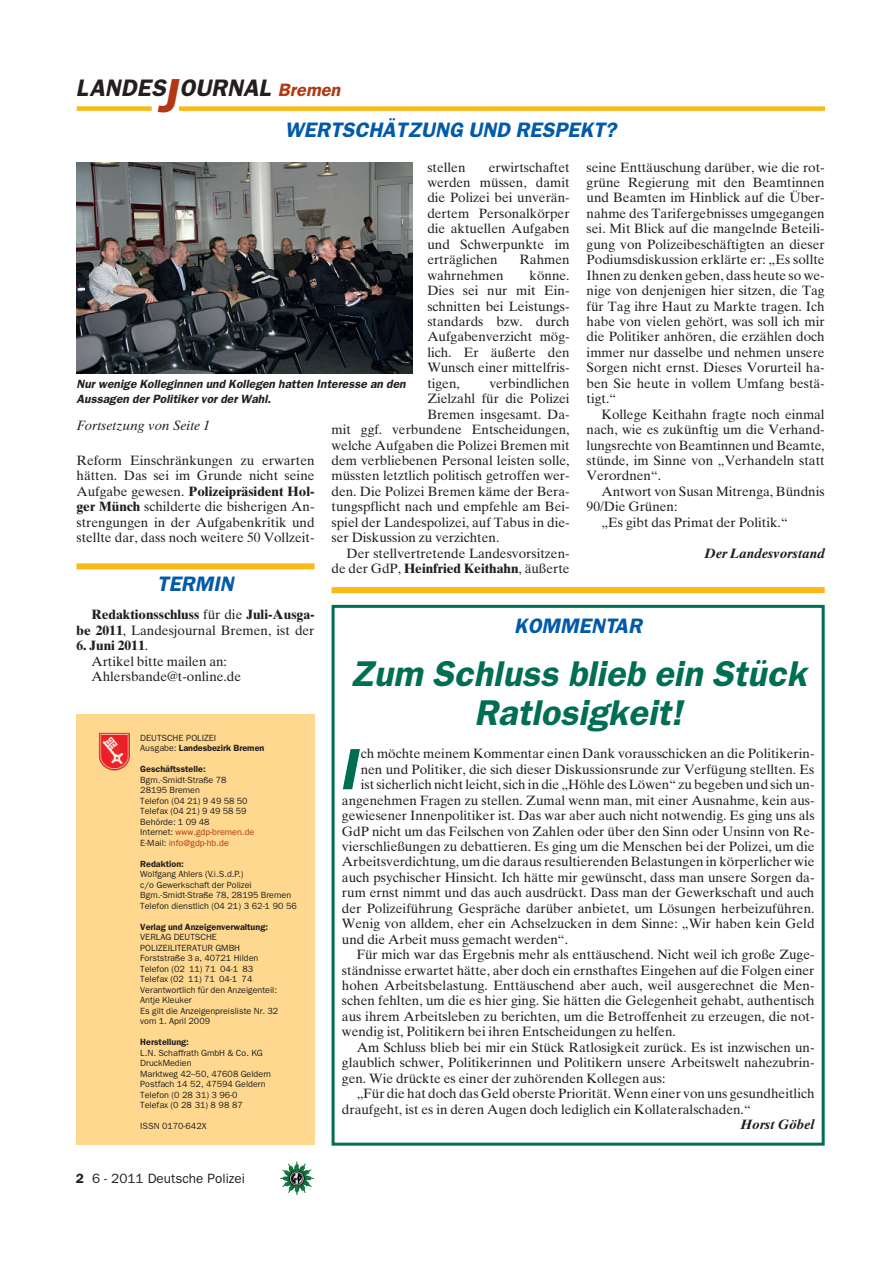
<style>
.page{position:relative;width:893px;height:1263px;background:#fff}
.page>*{position:absolute;margin:0;border:0;box-sizing:border-box;transform-origin:0 0}
.t1{font:58.5px "Franklin Gothic Demi Oblique OV IFMIAB";color:#006e53}
.t2{font:36px/39px "Franklin Gothic Demi Oblique OV IFMIAB";color:#006e53;text-align:center}
.t3{font:24px "Franklin Gothic Demi Oblique OV IFMIAB";letter-spacing:.005em;color:#231f20}
.t4{font:21px "Franklin Gothic Demi Oblique OV IFMIAB";letter-spacing:.005em;color:#015aaa}
.t5{font:13.5px/15.5px "Times Ten Roman OV CFMIAB";color:#231f20;text-align:justify}
.t6{font:13.5px "Times Ten Bold OV DFMIAB";color:#231f20}
.t7{font:13.5px "Times Ten Bold Italic OV EFMIAB";color:#231f20}
.t8{font:13.5px "Franklin Gothic Book OV GFMIAB";color:#231f20}
.t9{font:13.5px "Times Ten Italic OV BFMIAB";color:#231f20}
.t10{font:12px/15.5px "Franklin Gothic Demi Oblique OV IFMIAB";letter-spacing:.005em;color:#231f20}
.t11{font:9px/10.5px "Franklin Gothic Book OV GFMIAB";color:#231f20}
.t12{font:9px "Franklin Gothic Demi OV FFMIAB";color:#231f20}
.s1{font-size:48px;color:#b23814}
.s2{font-size:18px;color:#b23814}
.s3{font-family:"Times Ten Bold OV DFMIAB"}
.s4{font-family:"Times Ten Roman OV CFMIAB"}
.s5{font-family:"Franklin Gothic Book OV GFMIAB"}
.s6{color:#b23814}
.s7{font-family:"Franklin Gothic Demi OV FFMIAB"}
</style>
<div class="page">
<img style="left:282px;top:1163px;width:32px;height:32px">
<div style="left:77px;top:714px;width:238px;height:430px;background:#fed88f"></div>
<img style="left:98px;top:732px;width:34px;height:41px">
<div style="left:77px;top:106px;width:75px;height:5px;background:#fcb814"></div>
<div style="left:179px;top:106px;width:646px;height:5px;background:#fcb814"></div>
<img style="left:77px;top:162px;width:335px;height:212px">
<div style="left:77px;top:563px;width:238px;height:6px;background:#fcb814"></div>
<div style="left:332px;top:605px;width:493px;height:541px;border:3px solid #006e53"></div>
<div style="left:332px;top:587px;width:493px;height:6px;background:#fcb814"></div>
<h3 class="t3" style="left:76px;top:79px;width:266px">LANDES<span class="s1">J</span>OURNAL <span class="s2">Bremen</span></h3>
<h3 class="t4" style="left:285px;top:121px;width:333px">WERTSCHÄTZUNG UND RESPEKT?</h3>
<p class="t5" style="left:427px;top:161px;width:144px;text-indent:61px">erwirtschaftet werden müssen, damit die Polizei bei unverän&shy;dertem Personalkörper die aktuellen Aufgaben und Schwerpunkte im erträglichen</p>
<p class="t5" style="left:427px;top:161px;width:40px">stellen</p>
<p class="t5" style="left:519px;top:253px;width:52px">Rahmen</p>
<p class="t5" style="left:427px;top:269px;width:78px">wahrnehmen</p>
<p class="t5" style="left:427px;top:269px;width:144px;text-indent:102px">könne.<br>Dies sei nur mit Ein&shy;schnitten bei Leistungs&shy;standards bzw. durch Aufgabenverzicht mög&shy;lich. Er äußerte den Wunsch einer mittelfris&shy;tigen,</p>
<p class="t5" style="left:489px;top:377px;width:82px">verbindlichen</p>
<p class="t5" style="left:427px;top:392px;width:144px">Zielzahl für die Polizei</p>
<p class="t5" style="left:427px;top:408px;width:144px">Bremen insgesamt. Da-</p>
<p class="t5" style="left:332px;top:423px;width:240px">mit ggf. verbundene Entscheidungen,</p>
<p class="t5" style="left:332px;top:439px;width:240px">welche Aufgaben die Polizei Bremen mit</p>
<p class="t5" style="left:332px;top:454px;width:240px">dem verbliebenen Personal leisten solle,</p>
<p class="t5" style="left:332px;top:469px;width:240px">müssten letztlich politisch getroffen wer-</p>
<p class="t5" style="left:332px;top:485px;width:240px">den. Die Polizei Bremen käme der Bera-</p>
<p class="t5" style="left:332px;top:500px;width:240px">tungspflicht nach und empfehle am Bei-</p>
<p class="t5" style="left:332px;top:516px;width:240px">spiel der Landespolizei, auf Tabus in die-</p>
<p class="t5" style="left:332px;top:531px;width:169px">ser Diskussion zu verzichten.</p>
<p class="t5" style="left:346px;top:547px;width:225px">Der stellvertretende Landesvorsitzen-</p>
<p class="t5" style="left:332px;top:562px;width:240px">de der GdP, <span class="s3">Heinfried Keithahn</span>, äußerte</p>
<p class="t10" style="left:77px;top:377px;width:331px">Nur wenige Kolleginnen und Kollegen hatten Interesse an den<br>Aussagen der Politiker vor der Wahl.</p>
<p class="t9" style="left:77px;top:420px;width:135px">Fortsetzung von Seite 1</p>
<p class="t5" style="left:77px;top:454px;width:240px">Reform Einschränkungen zu erwarten hätten. Das sei im Grunde nicht seine</p>
<p class="t6" style="left:77px;top:486px;width:240px"><span class="s4">Aufgabe gewesen.</span> Polizeipräsident Hol-</p>
<p class="t5" style="left:77px;top:500px;width:240px"><span class="s3">ger Münch</span> schilderte die bisherigen An&shy;strengungen in der Aufgabenkritik und stellte dar, dass noch weitere 50 Vollzeit-</p>
<h3 class="t4" style="left:157px;top:576px;width:78px">TERMIN</h3>
<p class="t5" style="left:587px;top:161px;width:240px">seine Enttäuschung darüber, wie die rot&shy;grüne Regierung mit den Beamtinnen und Beamten im Hinblick auf die Über&shy;nahme des Tarifergebnisses umgegangen sei. Mit Blick auf die mangelnde Beteili&shy;gung von Polizeibeschäftigten an dieser Podiumsdiskussion erklärte er: „Es sollte Ihnen zu denken geben, dass heute so we&shy;nige von denjenigen hier sitzen, die Tag für Tag ihre Haut zu Markte tragen. Ich habe von vielen gehört, was soll ich mir die Politiker anhören, die erzählen doch immer nur dasselbe und nehmen unsere Sorgen nicht ernst. Dieses Vorurteil ha&shy;ben Sie heute in vollem Umfang bestä&shy;tigt.“</p>
<p class="t5" style="left:587px;top:408px;width:240px;text-indent:15px">Kollege Keithahn fragte noch einmal nach, wie es zukünftig um die Verhand&shy;lungsrechte von Beamtinnen und Beamte, stünde, im Sinne von „Verhandeln statt Verordnen“.</p>
<p class="t5" style="left:601px;top:485px;width:225px">Antwort von Susan Mitrenga, Bündnis</p>
<p class="t5" style="left:587px;top:500px;width:92px">90/Die Grünen:</p>
<p class="t5" style="left:601px;top:516px;width:188px">„Es gibt das Primat der Politik.“</p>
<p class="t7" style="left:704px;top:548px;width:122px">Der Landesvorstand</p>
<p class="t6" style="left:91px;top:610px;width:225px">Redaktionsschluss <span class="s4">für die</span> Juli-Ausga-</p>
<p class="t5" style="left:77px;top:624px;width:239px"><span class="s3">be 2011</span>, Landesjournal Bremen, ist der</p>
<p class="t6" style="left:77px;top:641px;width:73px">6. Juni 2011<span class="s4">.</span></p>
<p class="t5" style="left:91px;top:655px;width:151px">Artikel bitte mailen an:<br>Ahlersbande@t-online.de</p>
<p class="t11" style="left:140px;top:733px;width:78px">DEUTSCHE POLIZEI</p>
<p class="t12" style="left:140px;top:745px;width:126px"><span class="s5">Ausgabe:</span> Landesbezirk Bremen</p>
<p class="t12" style="left:140px;top:766px;width:67px">Geschäftsstelle:</p>
<p class="t11" style="left:140px;top:775px;width:116px">Bgm.-Smidt-Straße 78<br>28195 Bremen<br>Telefon (04 21) 9 49 58 50<br>Telefax (04 21) 9 49 58 59<br>Behörde: 1 09 48<br>Internet: <span class="s6">www.gdp-bremen.de<br></span>E-Mail: <span class="s6">info@gdp-hb.de</span></p>
<p class="t12" style="left:140px;top:860px;width:45px">Redaktion:</p>
<p class="t11" style="left:140px;top:870px;width:158px">Wolfgang Ahlers (V.i.S.d.P.)<br>c/o Gewerkschaft der Polizei Bgm.-Smidt-Straße 78, 28195 Bremen Telefon dienstlich (04 21) 3 62-1 90 56</p>
<p class="t12" style="left:140px;top:923px;width:129px">Verlag und Anzeigenverwaltung:</p>
<p class="t11" style="left:140px;top:933px;width:140px">VERLAG DEUTSCHE<br>POLIZEILITERATUR GMBH<br>Forststraße 3 a, 40721 Hilden<br>Telefon (02 11) 71 04-1 83<br>Telefax (02 11) 71 04-1 74<br>Verantwortlich für den Anzeigenteil:<br>Antje Kleuker<br>Es gilt die Anzeigenpreisliste Nr. 32 vom 1. April 2009</p>
<p class="t12" style="left:140px;top:1039px;width:50px">Herstellung:</p>
<p class="t11" style="left:140px;top:1048px;width:132px">L.N. Schaffrath GmbH &amp; Co. KG<br>DruckMedien<br>Marktweg 42–50, 47608 Geldern<br>Postfach 14 52, 47594 Geldern<br>Telefon (0 28 31) 3 96-0<br>Telefax (0 28 31) 8 98 87</p>
<p class="t11" style="left:140px;top:1121px;width:68px">ISSN 0170-642X</p>
<p class="t8" style="left:76px;top:1173px;width:171px"><span class="s7">2</span> 6 - 2011 Deutsche Polizei</p>
<h3 class="t4" style="left:514px;top:618px;width:129px">KOMMENTAR</h3>
<h2 class="t2" style="left:350px;top:656px;width:458px">Zum Schluss blieb ein Stück<br>Ratlosigkeit!</h2>
<h1 class="t1" style="left:339px;top:747px;width:19px">I</h1>
<p class="t5" style="left:361px;top:747px;width:455px">ch möchte meinem Kommentar einen Dank vorausschicken an die Politikerin-</p>
<p class="t5" style="left:361px;top:763px;width:455px">nen und Politiker, die sich dieser Diskussionsrunde zur Verfügung stellten. Es</p>
<p class="t5" style="left:361px;top:778px;width:455px">ist sicherlich nicht leicht, sich in die „Höhle des Löwen“ zu begeben und sich un-</p>
<p class="t5" style="left:342px;top:794px;width:474px">angenehmen Fragen zu stellen. Zumal wenn man, mit einer Ausnahme, kein aus-</p>
<p class="t5" style="left:342px;top:809px;width:474px">gewiesener Innenpolitiker ist. Das war aber auch nicht notwendig. Es ging uns als</p>
<p class="t5" style="left:342px;top:825px;width:474px">GdP nicht um das Feilschen von Zahlen oder über den Sinn oder Unsinn von Re-</p>
<p class="t5" style="left:342px;top:840px;width:474px">vierschließungen zu debattieren. Es ging um die Menschen bei der Polizei, um die</p>
<p class="t5" style="left:342px;top:856px;width:474px">Arbeitsverdichtung, um die daraus resultierenden Belastungen in körperlicher wie</p>
<p class="t5" style="left:342px;top:871px;width:474px">auch psychischer Hinsicht. Ich hätte mir gewünscht, dass man unsere Sorgen da-</p>
<p class="t5" style="left:342px;top:886px;width:474px">rum ernst nimmt und das auch ausdrückt. Dass man der Gewerkschaft und auch</p>
<p class="t5" style="left:342px;top:902px;width:474px">der Polizeiführung Gespräche darüber anbietet, um Lösungen herbeizuführen.</p>
<p class="t5" style="left:342px;top:917px;width:474px">Wenig von alldem, eher ein Achselzucken in dem Sinne: „Wir haben kein Geld</p>
<p class="t5" style="left:342px;top:933px;width:228px">und die Arbeit muss gemacht werden“.</p>
<p class="t5" style="left:357px;top:948px;width:459px">Für mich war das Ergebnis mehr als enttäuschend. Nicht weil ich große Zuge-</p>
<p class="t5" style="left:342px;top:964px;width:474px">ständnisse erwartet hätte, aber doch ein ernsthaftes Eingehen auf die Folgen einer</p>
<p class="t5" style="left:342px;top:979px;width:474px">hohen Arbeitsbelastung. Enttäuschend aber auch, weil ausgerechnet die Men-</p>
<p class="t5" style="left:342px;top:995px;width:474px">schen fehlten, um die es hier ging. Sie hätten die Gelegenheit gehabt, authentisch</p>
<p class="t5" style="left:342px;top:1010px;width:474px">aus ihrem Arbeitsleben zu berichten, um die Betroffenheit zu erzeugen, die not-</p>
<p class="t5" style="left:342px;top:1025px;width:335px">wendig ist, Politikern bei ihren Entscheidungen zu helfen.</p>
<p class="t5" style="left:357px;top:1041px;width:459px">Am Schluss blieb bei mir ein Stück Ratlosigkeit zurück. Es ist inzwischen un-</p>
<p class="t5" style="left:342px;top:1056px;width:474px">glaublich schwer, Politikerinnen und Politikern unsere Arbeitswelt nahezubrin-</p>
<p class="t5" style="left:342px;top:1072px;width:325px">gen. Wie drückte es einer der zuhörenden Kollegen aus:</p>
<p class="t5" style="left:357px;top:1087px;width:459px">„Für die hat doch das Geld oberste Priorität. Wenn einer von uns gesundheitlich</p>
<p class="t5" style="left:342px;top:1103px;width:410px">draufgeht, ist es in deren Augen doch lediglich ein Kollateralschaden.“</p>
<p class="t7" style="left:741px;top:1119px;width:75px">Horst Göbel</p>
</div>
